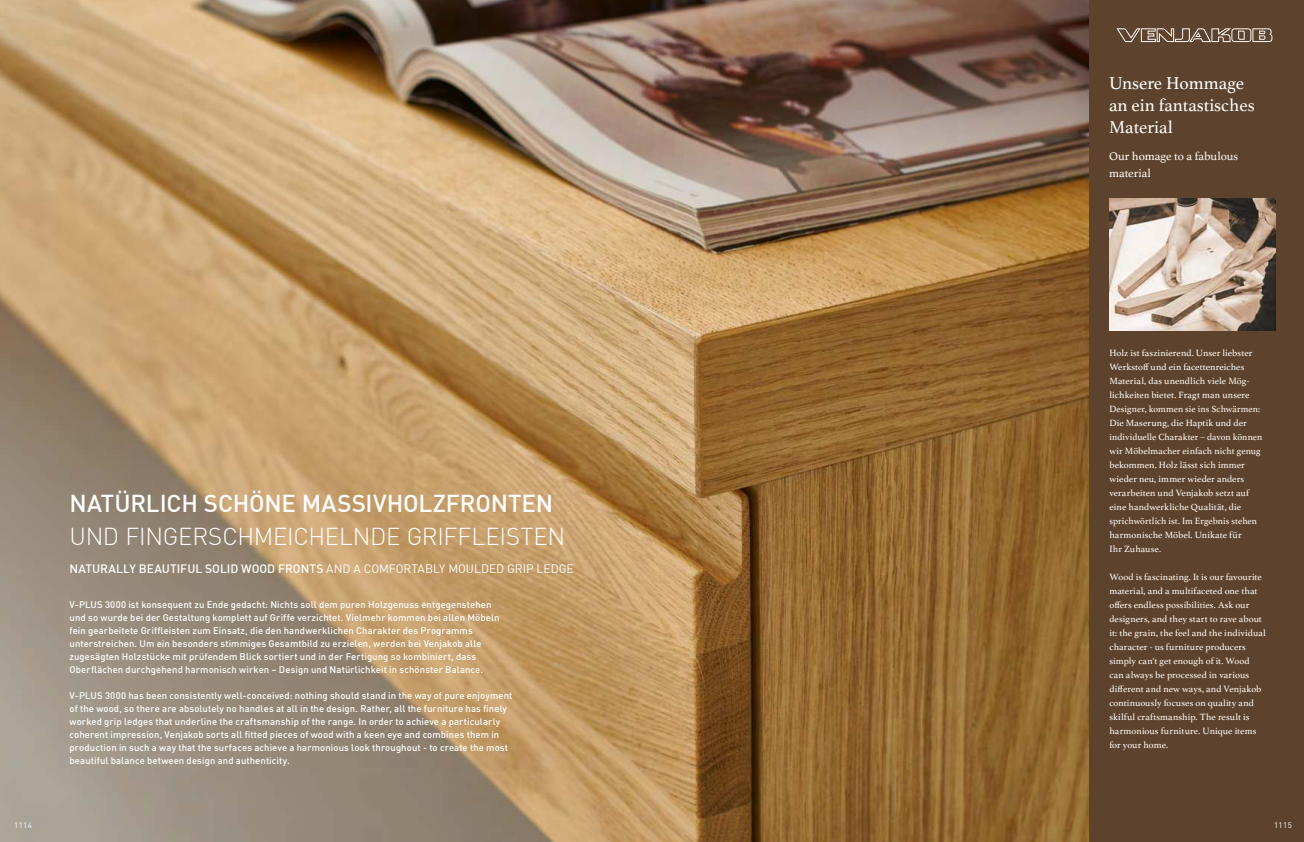
<style>
.page{position:relative;width:1304px;height:842px;background:#fff}
.page>*{position:absolute;margin:0;border:0;box-sizing:border-box;transform-origin:0 0}
.t1{font:300 24px "DIN Offc";letter-spacing:-.01em;color:#fff}
.t2{font:500 24px "DIN Offc";letter-spacing:-.005em;color:#fff}
.t3{font:18px/22px "Athelas";color:#fff}
.t4{font:500 12px "DIN Offc";color:#fff}
.t5{font:12px/16.5px "Athelas";color:#fff}
.t6{font:500 9.5px/13px "DIN Offc";letter-spacing:.01em;color:#fff}
.t7{font:9.5px/14px "Athelas";letter-spacing:.01em;color:#fff}
.t8{font:8px "DIN Offc";letter-spacing:.05em;color:#fff}
.s1{font-weight:400}
</style>
<div class="page">
<img style="left:0;top:0;width:1089px;height:842px">
<div style="left:1089px;top:0;width:215px;height:842px;background:#5d432d"></div>
<svg style="left:1116px;top:28px;width:156px;height:14px"></svg>
<img style="left:1109px;top:199px;width:167px;height:132px">
<h1 class="t2" style="left:70px;top:491px;width:485px">NATÜRLICH SCHÖNE MASSIVHOLZFRONTEN</h1>
<h1 class="t1" style="left:70px;top:525px;width:497px">UND FINGERSCHMEICHELNDE GRIFFLEISTEN</h1>
<p class="t4" style="left:70px;top:562px;width:506px">NATURALLY BEAUTIFUL SOLID WOOD FRONTS <span class="s1">AND A COMFORTABLY MOULDED GRIP LEDGE</span></p>
<p class="t6" style="left:70px;top:598px;width:431px">V-PLUS 3000 ist konsequent zu Ende gedacht: Nichts soll dem puren Holzgenuss entgegenstehen und so wurde bei der Gestaltung komplett auf Griffe verzichtet. Vielmehr kommen bei allen Möbeln fein gearbeitete Griffleisten zum Einsatz, die den handwerklichen Charakter des Programms unterstreichen. Um ein besonders stimmiges Gesamtbild zu erzielen, werden bei Venjakob alle zugesägten Holzstücke mit prüfendem Blick sortiert und in der Fertigung so kombiniert, dass Oberflächen durchgehend harmonisch wirken – Design und Natürlichkeit in schönster Balance.</p>
<p class="t6" style="left:70px;top:689px;width:444px">V-PLUS 3000 has been consistently well-conceived: nothing should stand in the way of pure enjoyment of the wood, so there are absolutely no handles at all in the design. Rather, all the furniture has finely worked grip ledges that underline the craftsmanship of the range. In order to achieve a particularly coherent impression, Venjakob sorts all fitted pieces of wood with a keen eye and combines them in production in such a way that the surfaces achieve a harmonious look throughout - to create the most beautiful balance between design and authenticity.</p>
<h2 class="t3" style="left:1109px;top:74px;width:147px">Unsere Hommage an ein fantastisches<br>Material</h2>
<p class="t5" style="left:1109px;top:149px;width:131px">Our homage to a fabulous material</p>
<p class="t7" style="left:1109px;top:347px;width:154px">Holz ist faszinierend. Unser liebster Werkstoff und ein facettenreiches Material, das unendlich viele Mög&shy;lichkeiten bietet. Fragt man unsere Designer, kommen sie ins Schwärmen:<br>Die Maserung, die Haptik und der individuelle Charakter – davon können wir Möbelmacher einfach nicht genug bekommen. Holz lässt sich immer wieder neu, immer wieder anders verarbeiten und Venjakob setzt auf eine handwerkliche Qualität, die sprichwörtlich ist. Im Ergebnis stehen harmonische Möbel. Unikate für<br>Ihr Zuhause.</p>
<p class="t7" style="left:1109px;top:571px;width:158px">Wood is fascinating. It is our favourite material, and a multifaceted one that offers endless possibilities. Ask our designers, and they start to rave about it: the grain, the feel and the individual character - us furniture producers simply can‘t get enough of it. Wood can always be processed in various different and new ways, and Venjakob continuously focuses on quality and skilful craftsmanship. The result is harmonious furniture. Unique items for your home.</p>
<p class="t8" style="left:14px;top:822px;width:19px">1114</p>
<p class="t8" style="left:1274px;top:822px;width:19px">1115</p>
</div>
